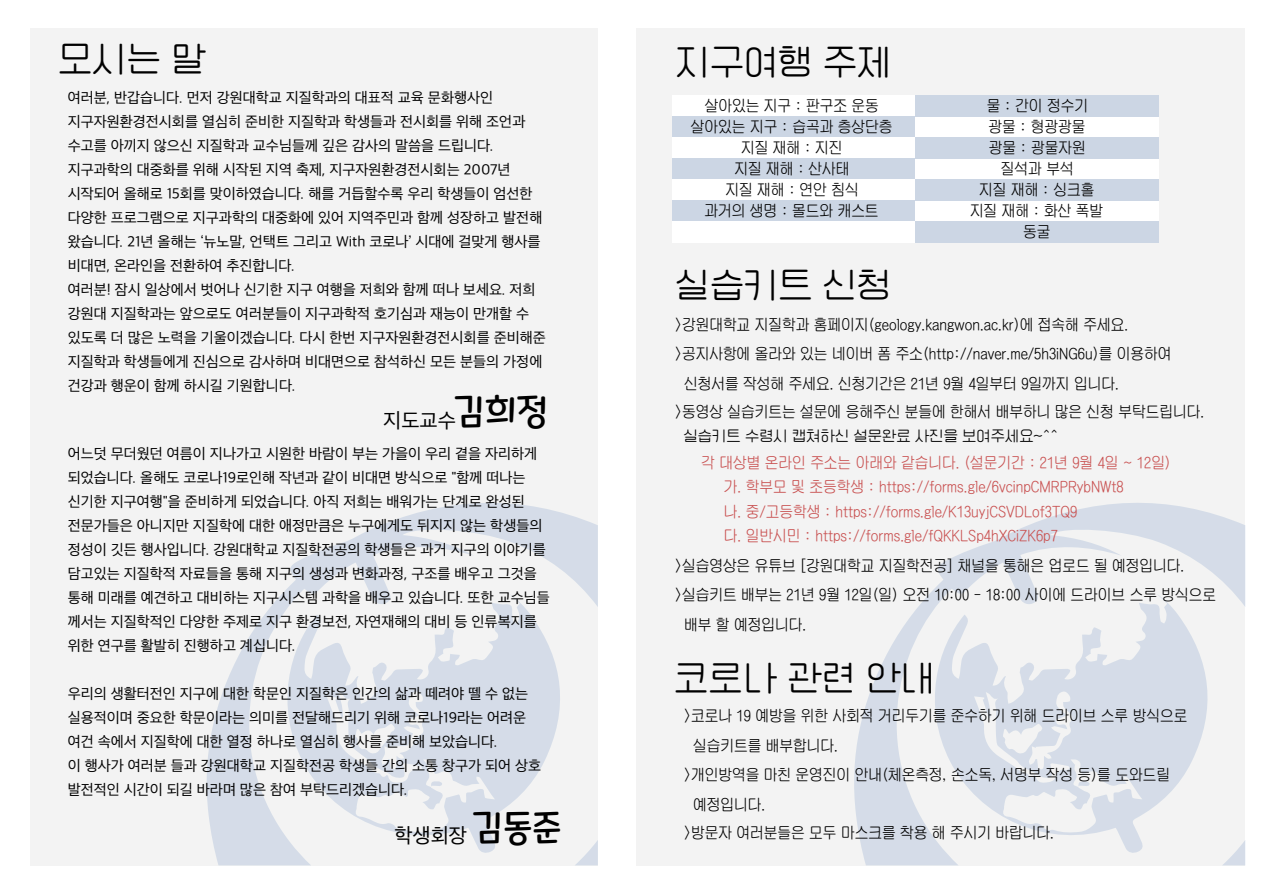
<style>
.page{position:relative;width:1263px;height:893px;background:#fff}
.page>*{position:absolute;margin:0;border:0;box-sizing:border-box;transform-origin:0 0}
.t1{font:36px "Cafe 24 Ssurroundair";color:#000}
.t2{font:300 36px "Maplestory";color:#000}
.t3{font:21px "Apple SD Gothic Neo";color:#000}
.t4{font:15px/24px "Apple SD Gothic Neo";color:#000}
.t5{font:15px/21px "Chosun Gu";color:#000;text-align:center}
.t6{font:15px/24.6px "Chosun Gu";color:#c95252}
.t7{font:15px "Cafe 24 Ssurroundair";color:#000}
</style>
<div class="page">
<div style="left:31px;top:28px;width:567px;height:837px;background:#f3f3f3"></div>
<div style="left:636px;top:28px;width:609px;height:837px;background:#f3f3f3"></div>
<svg style="left:207px;top:503px;width:391px;height:362px"></svg>
<svg style="left:274px;top:593px;width:295px;height:261px"></svg>
<svg style="left:854px;top:503px;width:391px;height:362px"></svg>
<svg style="left:922px;top:593px;width:295px;height:261px"></svg>
<div style="left:672px;top:95px;width:243px;height:21px;background:#fff"></div>
<div style="left:672px;top:116px;width:243px;height:21px;background:#ccd6e4"></div>
<div style="left:672px;top:137px;width:243px;height:21px;background:#fff"></div>
<div style="left:915px;top:116px;width:243px;height:21px;background:#fff"></div>
<div style="left:672px;top:158px;width:243px;height:21px;background:#ccd6e4"></div>
<div style="left:672px;top:179px;width:243px;height:21px;background:#fff"></div>
<div style="left:672px;top:200px;width:243px;height:21px;background:#ccd6e4"></div>
<div style="left:672px;top:221px;width:243px;height:21px;background:#fff"></div>
<div style="left:915px;top:95px;width:243px;height:21px;background:#ccd6e4"></div>
<div style="left:915px;top:158px;width:243px;height:21px;background:#fff"></div>
<div style="left:915px;top:137px;width:243px;height:21px;background:#ccd6e4"></div>
<div style="left:915px;top:200px;width:243px;height:21px;background:#fff"></div>
<div style="left:915px;top:179px;width:243px;height:21px;background:#ccd6e4"></div>
<div style="left:915px;top:221px;width:243px;height:21px;background:#ccd6e4"></div>
<h1 class="t1" style="left:58px;top:40px;width:149px">모시는 말</h1>
<p class="t4" style="left:68px;top:87px;width:479px">여러분, 반갑습니다. 먼저 강원대학교 지질학과의 대표적 교육 문화행사인 지구자원환경전시회를 열심히 준비한 지질학과 학생들과 전시회를 위해 조언과 수고를 아끼지 않으신 지질학과 교수님들께 깊은 감사의 말씀을 드립니다. 지구과학의 대중화를 위해 시작된 지역 축제, 지구자원환경전시회는 2007년 시작되어 올해로 15회를 맞이하였습니다. 해를 거듭할수록 우리 학생들이 엄선한 다양한 프로그램으로 지구과학의 대중화에 있어 지역주민과 함께 성장하고 발전해 왔습니다. 21년 올해는 ‘뉴노말, 언택트 그리고 With 코로나’ 시대에 걸맞게 행사를 비대면, 온라인을 전환하여 추진합니다.<br>여러분! 잠시 일상에서 벗어나 신기한 지구 여행을 저희와 함께 떠나 보세요. 저희 강원대 지질학과는 앞으로도 여러분들이 지구과학적 호기심과 재능이 만개할 수 있도록 더 많은 노력을 기울이겠습니다. 다시 한번 지구자원환경전시회를 준비해준 지질학과 학생들에게 진심으로 감사하며 비대면으로 참석하신 모든 분들의 가정에 건강과 행운이 함께 하시길 기원합니다.</p>
<h2 class="t3" style="left:383px;top:409px;width:167px">지도교수<sup>김희정</sup></h2>
<p class="t4" style="left:68px;top:442px;width:483px">어느덧 무더웠던 여름이 지나가고 시원한 바람이 부는 가을이 우리 곁을 자리하게 되었습니다. 올해도 코로나19로인해 작년과 같이 비대면 방식으로 "함께 떠나는 신기한 지구여행"을 준비하게 되었습니다. 아직 저희는 배워가는 단계로 완성된 전문가들은 아니지만 지질학에 대한 애정만큼은 누구에게도 뒤지지 않는 학생들의 정성이 깃든 행사입니다. 강원대학교 지질학전공의 학생들은 과거 지구의 이야기를 담고있는 지질학적 자료들을 통해 지구의 생성과 변화과정, 구조를 배우고 그것을 통해 미래를 예견하고 대비하는 지구시스템 과학을 배우고 있습니다. 또한 교수님들 께서는 지질학적인 다양한 주제로 지구 환경보전, 자연재해의 대비 등 인류복지를 위한 연구를 활발히 진행하고 계십니다.</p>
<p class="t4" style="left:68px;top:682px;width:475px">우리의 생활터전인 지구에 대한 학문인 지질학은 인간의 삶과 떼려야 뗄 수 없는 실용적이며 중요한 학문이라는 의미를 전달해드리기 위해 코로나19라는 어려운 여건 속에서 지질학에 대한 열정 하나로 열심히 행사를 준비해 보았습니다.<br>이 행사가 여러분 들과 강원대학교 지질학전공 학생들 간의 소통 창구가 되어 상호 발전적인 시간이 되길 바라며 많은 참여 부탁드리겠습니다.</p>
<h1 class="t2" style="left:472px;top:809px;width:90px">김동준</h1>
<h2 class="t3" style="left:394px;top:824px;width:74px">학생회장</h2>
<h1 class="t1" style="left:676px;top:43px;width:217px">지구여행 주제</h1>
<p class="t5" style="left:691px;top:95px;width:203px">살아있는 지구 : 판구조 운동 살아있는 지구 : 습곡과 층상단층 지질 재해 : 지진<br>지질 재해 : 산사태<br>지질 재해 : 연안 침식<br>과거의 생명 : 몰드와 캐스트</p>
<p class="t5" style="left:970px;top:95px;width:135px">물 : 간이 정수기<br>광물 : 형광광물<br>광물 : 광물자원 질석과 부석<br>지질 재해 : 싱크홀 지질 재해 : 화산 폭발 동굴</p>
<h1 class="t1" style="left:676px;top:266px;width:217px">실습키트 신청</h1>
<p class="t5" style="left:675px;top:314px;width:455px">&gt;강원대학교 지질학과 홈페이지(geology.kangwon.ac.kr)에 접속해 주세요.</p>
<p class="t5" style="left:675px;top:343px;width:498px">&gt;공지사항에 올라와 있는 네이버 폼 주소(http://naver.me/5h3iNG6u)를 이용하여</p>
<p class="t5" style="left:684px;top:373px;width:436px">신청서를 작성해 주세요. 신청기간은 21년 9월 4일부터 9일까지 입니다.</p>
<p class="t5" style="left:675px;top:402px;width:531px">&gt;동영상 실습키트는 설문에 응해주신 분들에 한해서 배부하니 많은 신청 부탁드립니다.</p>
<p class="t6" style="left:724px;top:450px;width:449px;text-indent:-22px">각 대상별 온라인 주소는 아래와 같습니다. (설문기간 : 21년 9월 4일 ~ 12일) 가. 학부모 및 초등학생 : https://forms.gle/6vcinpCMRPRybNWt8<br>나. 중/고등학생 : https://forms.gle/K13uyjCSVDLof3TQ9<br>다. 일반시민 : https://forms.gle/fQKKLSp4hXCiZK6p7</p>
<p class="t5" style="left:675px;top:555px;width:511px">&gt;실습영상은 유튜브 [강원대학교 지질학전공] 채널을 통해은 업로드 될 예정입니다.</p>
<p class="t5" style="left:675px;top:584px;width:542px">&gt;실습키트 배부는 21년 9월 12일(일) 오전 10:00 - 18:00 사이에 드라이브 스루 방식으로</p>
<p class="t5" style="left:684px;top:614px;width:124px">배부 할 예정입니다.</p>
<p class="t7" style="left:684px;top:428px;width:376px">실습키트 수령시 캡쳐하신 설문완료 사진을 보여주세요~^^</p>
<h1 class="t1" style="left:674px;top:659px;width:262px">코로나 관련 안내</h1>
<p class="t5" style="left:684px;top:705px;width:505px">&gt;코로나 19 예방을 위한 사회적 거리두기를 준수하기 위해 드라이브 스루 방식으로</p>
<p class="t5" style="left:693px;top:735px;width:146px">실습키트를 배부합니다.</p>
<p class="t5" style="left:684px;top:764px;width:487px">&gt;개인방역을 마친 운영진이 안내(체온측정, 손소독, 서명부 작성 등)를 도와드릴</p>
<p class="t5" style="left:693px;top:794px;width:74px">예정입니다.</p>
<p class="t5" style="left:684px;top:822px;width:371px">&gt;방문자 여러분들은 모두 마스크를 착용 해 주시기 바랍니다.</p>
</div>
